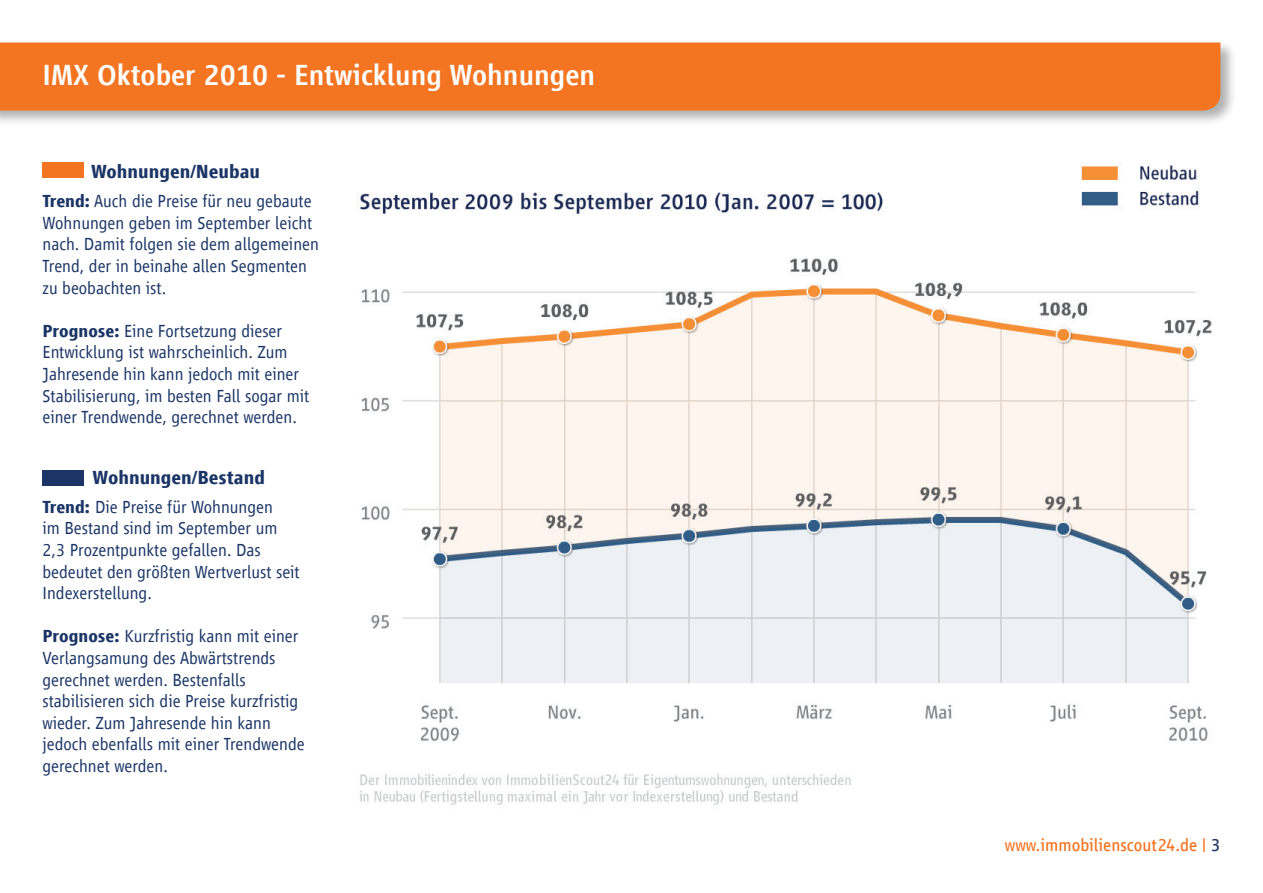
<style>
.page{position:relative;width:1263px;height:893px;background:#fff}
.page>*{position:absolute;margin:0;border:0;box-sizing:border-box;transform-origin:0 0}
.t1{font:500 30px "Scout Vialog";color:#fff}
.t2{font:700 19.5px "Scout Vialog";color:#1b3666}
.t3{font:300 18px/21.6px "Scout Vialog";color:#1b3666}
.t4{font:18px "Scout Vialog";color:#f47521}
.s1{font-weight:700}
.s2{color:#1b3666}
</style>
<div class="page">
<div style="left:43px;top:163px;width:41px;height:15px;background:#f47521"></div>
<div style="left:43px;top:470px;width:41px;height:16px;background:#1b3666"></div>
<img style="left:358px;top:165px;width:854px;height:640px">
<div style="left:0;top:40px;width:1236px;height:87px;background:#231f20;opacity:.35"></div>
<div style="left:0;top:43px;width:1220px;height:68px;background:#f47521"></div>
<h1 class="t1" style="left:43px;top:59px;width:554px">IMX Oktober 2010 - Entwicklung Wohnungen</h1>
<p class="t2" style="left:91px;top:161px;width:170px">Wohnungen/Neubau</p>
<p class="t3" style="left:43px;top:190px;width:278px"><span class="s1">Trend:</span> Auch die Preise für neu gebaute Wohnungen geben im September leicht nach. Damit folgen sie dem allgemeinen Trend, der in beinahe allen Segmenten zu beobachten ist.</p>
<p class="t3" style="left:43px;top:320px;width:268px"><span class="s1">Prognose:</span> Eine Fortsetzung dieser Entwicklung ist wahrscheinlich. Zum Jahresende hin kann jedoch mit einer Stabilisierung, im besten Fall sogar mit einer Trendwende, gerechnet werden.</p>
<p class="t2" style="left:93px;top:466px;width:174px">Wohnungen/Bestand</p>
<p class="t3" style="left:43px;top:496px;width:259px"><span class="s1">Trend:</span> Die Preise für Wohnungen<br>im Bestand sind im September um<br>2,3 Prozentpunkte gefallen. Das bedeutet den größten Wertverlust seit<br>Indexerstellung.</p>
<p class="t3" style="left:43px;top:626px;width:264px"><span class="s1">Prognose:</span> Kurzfristig kann mit einer Verlangsamung des Abwärtstrends gerechnet werden. Bestenfalls stabilisieren sich die Preise kurzfristig wieder. Zum Jahresende hin kann jedoch ebenfalls mit einer Trendwende gerechnet werden.</p>
<p class="t4" style="left:1005px;top:835px;width:217px">www.immobilienscout24.de | <span class="s2">3</span></p>
</div>
